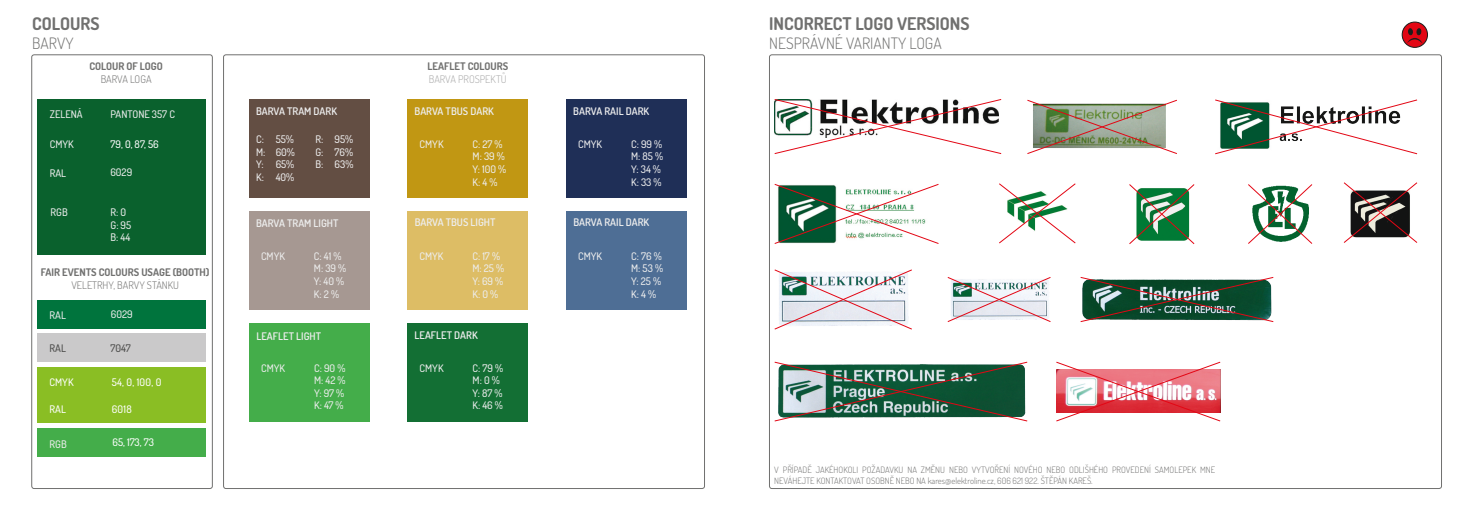
<style>
.page{position:relative;width:1474px;height:521px;background:#fff}
.page>*{position:absolute;margin:0;border:0;box-sizing:border-box;transform-origin:0 0}
.t1{font:700 17.5px "Dosis";color:#70706f}
.t2{font:300 15.75px "Dosis";color:#70706f}
.t3{font:500 10.5px/12.6px "Dosis";color:#ededed}
.t4{font:600 10.5px "Dosis";color:#ededed}
.t5{font:700 10.5px "Dosis";color:#70706f}
.t6{font:500 10.5px "Dosis";color:#fff}
.t7{font:300 10.5px "Dosis";color:#70706f}
.t8{font:300 10.5px "Dosis";color:#a8a8a8}
.t9{font:500 10.5px "Dosis";color:#4b4b4a}
.t10{font:300 8.75px/10.5px "Dosis";color:#70706f}
</style>
<div class="page">
<div style="left:31px;top:55px;width:181px;height:434px;border:1px solid #70706f;border-radius:2px"></div>
<div style="left:37px;top:99px;width:169px;height:155px;background:#0a612d"></div>
<div style="left:248px;top:99px;width:121px;height:99px;background:#634e43"></div>
<div style="left:407px;top:99px;width:121px;height:99px;background:#c19713"></div>
<div style="left:566px;top:99px;width:120px;height:99px;background:#1f2f57"></div>
<div style="left:249px;top:323px;width:120px;height:98px;background:#44ad4a"></div>
<div style="left:248px;top:211px;width:121px;height:99px;background:#a69892"></div>
<div style="left:407px;top:211px;width:121px;height:99px;background:#ddbd65"></div>
<div style="left:566px;top:211px;width:120px;height:99px;background:#4e6e95"></div>
<div style="left:407px;top:323px;width:121px;height:98px;background:#136f34"></div>
<svg style="left:1402px;top:22px;width:25px;height:25px"></svg>
<div style="left:1401px;top:22px;width:26px;height:26px;border:1px solid #1d1d1b;border-radius:50%"></div>
<svg style="left:1406px;top:28px;width:16px;height:16px"></svg>
<div style="left:37px;top:300px;width:168px;height:28px;background:#00743d"></div>
<div style="left:37px;top:334px;width:168px;height:28px;background:#cac9ca"></div>
<div style="left:37px;top:367px;width:168px;height:56px;background:#8abe24"></div>
<div style="left:37px;top:428px;width:168px;height:28px;background:#44ad4a"></div>
<svg style="left:1215px;top:99px;width:202px;height:55px"></svg>
<svg style="left:774px;top:99px;width:227px;height:55px"></svg>
<svg style="left:1027px;top:100px;width:150px;height:54px"></svg>
<svg style="left:774px;top:184px;width:165px;height:60px"></svg>
<svg style="left:999px;top:183px;width:76px;height:61px"></svg>
<svg style="left:1129px;top:184px;width:65px;height:60px"></svg>
<svg style="left:1248px;top:184px;width:64px;height:60px"></svg>
<svg style="left:1343px;top:182px;width:74px;height:61px"></svg>
<svg style="left:774px;top:269px;width:138px;height:61px"></svg>
<svg style="left:947px;top:277px;width:104px;height:45px"></svg>
<svg style="left:1080px;top:277px;width:193px;height:45px;background:#496d5b"></svg>
<svg style="left:774px;top:362px;width:253px;height:59px;background:#5a8270"></svg>
<svg style="left:1056px;top:362px;width:164px;height:59px"></svg>
<h1 class="t1" style="left:32px;top:13px;width:69px">COLOURS</h1>
<h2 class="t2" style="left:32px;top:33px;width:43px">BARVY</h2>
<p class="t5" style="left:89px;top:60px;width:75px">COLOUR OF LOGO</p>
<p class="t7" style="left:101px;top:72px;width:52px">BARVA LOGA</p>
<p class="t3" style="left:50px;top:108px;width:34px">ZELENÁ</p>
<p class="t3" style="left:110px;top:107px;width:66px">PANTONE 357 C</p>
<p class="t3" style="left:50px;top:138px;width:25px">CMYK</p>
<p class="t6" style="left:111px;top:137px;width:50px">79, 0, 87, 56</p>
<p class="t3" style="left:50px;top:166px;width:18px">RAL</p>
<p class="t3" style="left:110px;top:166px;width:23px">6029</p>
<p class="t3" style="left:51px;top:205px;width:19px">RGB</p>
<p class="t3" style="left:111px;top:206px;width:22px">R: 0<br>G: 95<br>B: 44</p>
<p class="t5" style="left:41px;top:266px;width:170px">FAIR EVENTS COLOURS USAGE (BOOTH)</p>
<p class="t7" style="left:71px;top:278px;width:109px">VELETRHY, BARVY STÁNKU</p>
<p class="t3" style="left:50px;top:308px;width:18px">RAL</p>
<p class="t3" style="left:111px;top:308px;width:23px">6029</p>
<p class="t9" style="left:50px;top:341px;width:18px">RAL</p>
<p class="t9" style="left:111px;top:341px;width:22px">7047</p>
<p class="t6" style="left:112px;top:375px;width:51px">54, 0, 100, 0</p>
<p class="t6" style="left:112px;top:403px;width:22px">6018</p>
<p class="t6" style="left:112px;top:436px;width:43px">65, 173, 73</p>
<p class="t6" style="left:50px;top:375px;width:25px">CMYK</p>
<p class="t6" style="left:50px;top:403px;width:18px">RAL</p>
<p class="t3" style="left:50px;top:437px;width:19px">RGB</p>
<p class="t5" style="left:427px;top:60px;width:82px">LEAFLET COLOURS</p>
<p class="t8" style="left:429px;top:72px;width:79px">BARVA PROSPEKTŮ</p>
<p class="t4" style="left:256px;top:104px;width:83px">BARVA TRAM DARK</p>
<p class="t4" style="left:414px;top:104px;width:81px">BARVA TBUS DARK</p>
<p class="t4" style="left:573px;top:104px;width:77px">BARVA RAIL DARK</p>
<p class="t3" style="left:256px;top:132px;width:11px">C:<br>M:<br>Y:<br>K:</p>
<p class="t3" style="left:276px;top:132px;width:21px;text-align:justify">55% 60% 65% 40%</p>
<p class="t3" style="left:315px;top:132px;width:9px;text-align:justify">R:<br>G:<br>B:</p>
<p class="t3" style="left:334px;top:132px;width:20px;text-align:justify">95% 76% 63%</p>
<p class="t4" style="left:256px;top:216px;width:84px">BARVA TRAM LIGHT</p>
<p class="t3" style="left:261px;top:249px;width:25px">CMYK</p>
<p class="t3" style="left:314px;top:249px;width:34px">C: 41 %<br>M: 39 %<br>Y: 40 %<br>K: 2 %</p>
<p class="t4" style="left:256px;top:329px;width:66px">LEAFLET LIGHT</p>
<p class="t3" style="left:261px;top:361px;width:25px">CMYK</p>
<p class="t3" style="left:314px;top:361px;width:33px">C: 90 %<br>M: 42 %<br>Y: 97 %<br>K: 47 %</p>
<p class="t3" style="left:419px;top:137px;width:25px">CMYK</p>
<p class="t3" style="left:472px;top:137px;width:35px">C: 27 %<br>M: 39 %<br>Y: 100 %<br>K: 4 %</p>
<p class="t3" style="left:578px;top:137px;width:25px">CMYK</p>
<p class="t3" style="left:631px;top:137px;width:33px">C: 99 %<br>M: 85 %<br>Y: 34 %<br>K: 33 %</p>
<p class="t4" style="left:414px;top:216px;width:82px">BARVA TBUS LIGHT</p>
<p class="t3" style="left:419px;top:249px;width:25px">CMYK</p>
<p class="t3" style="left:472px;top:249px;width:33px">C: 17 %<br>M: 25 %<br>Y: 69 %<br>K: 0 %</p>
<p class="t4" style="left:414px;top:328px;width:65px">LEAFLET DARK</p>
<p class="t3" style="left:419px;top:361px;width:25px">CMYK</p>
<p class="t3" style="left:472px;top:361px;width:32px">C: 79 %<br>M: 0 %<br>Y: 87 %<br>K: 46 %</p>
<p class="t4" style="left:573px;top:216px;width:77px">BARVA RAIL DARK</p>
<p class="t3" style="left:578px;top:249px;width:25px">CMYK</p>
<p class="t3" style="left:631px;top:249px;width:33px">C: 76 %<br>M: 53 %<br>Y: 25 %<br>K: 4 %</p>
<h1 class="t1" style="left:769px;top:13px;width:202px">INCORRECT LOGO VERSIONS</h1>
<h2 class="t2" style="left:769px;top:33px;width:174px">NESPRÁVNÉ VARIANTY LOGA</h2>
<p class="t10" style="left:774px;top:464px;width:442px">V PŘÍPADĚ JAKÉHOKOLI POŽADAVKU NA ZMĚNU NEBO VYTVOŘENÍ NOVÉHO NEBO ODLIŠHÉHO PROVEDENÍ SAMOLEPEK MNE<br>NEVÁHEJTE KONTAKTOVAT OSOBNĚ NEBO NA kares@elektroline.cz, 606 621 922. ŠTĚPÁN KAREŠ.</p>
</div>
